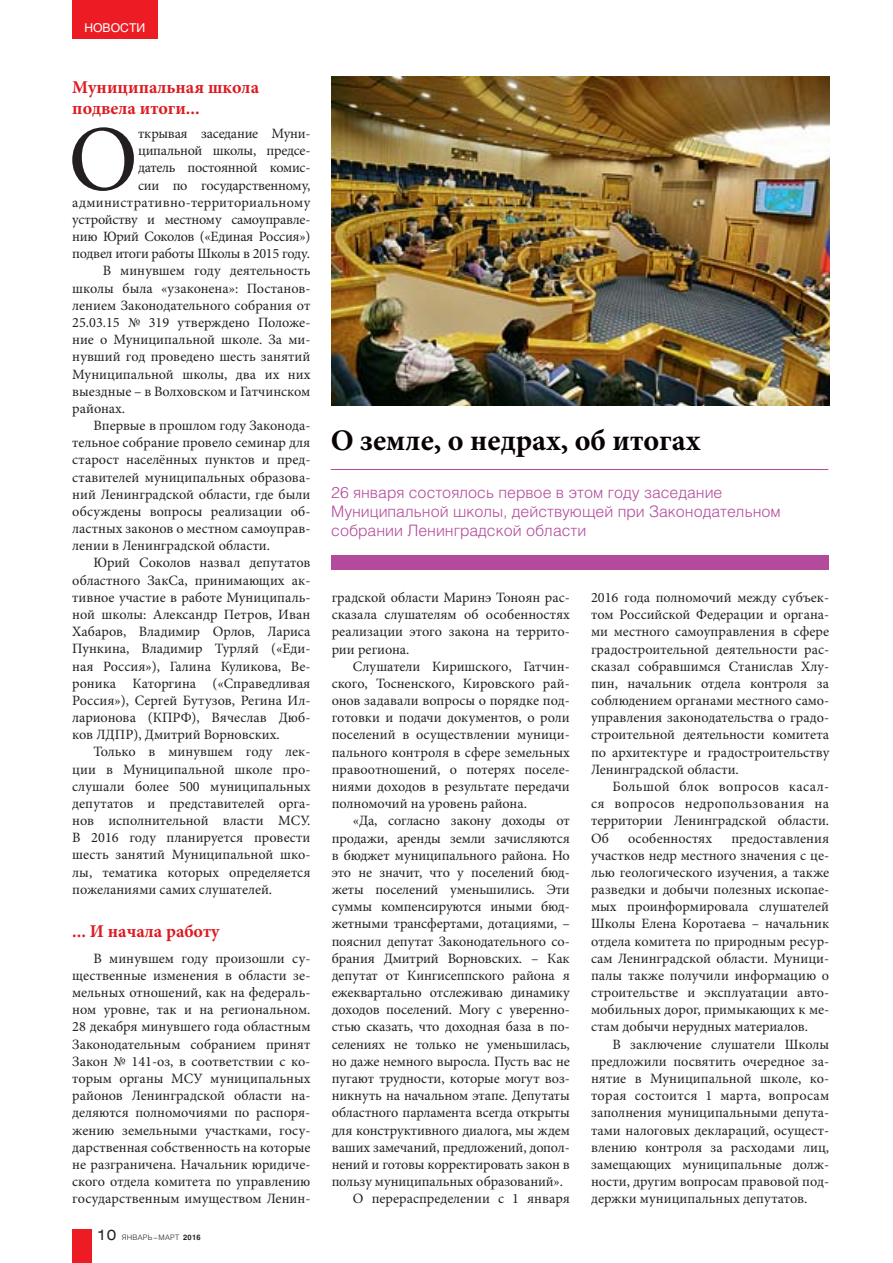
<style>
.page{position:relative;width:893px;height:1263px;background:#fff}
.page>*{position:absolute;margin:0;border:0;box-sizing:border-box;transform-origin:0 0}
.t1{font:93.45px "Minion Pro";color:#231f20}
.t2{font:700 30px "Minion Pro";color:#090204}
.t3{font:700 18px/21px "Minion Pro";color:#dd1a21}
.t4{font:300 15.75px/18.9px "Helios";color:#b34a9b}
.t5{font:14.25px/17.2px "Minion Pro";color:#231f20;text-align:justify}
.t6{font:14.25px "Minion Pro";letter-spacing:-.02em;color:#231f20}
.t7{font:14.25px "Minion Pro";letter-spacing:.02em;color:#231f20}
.t8{font:14.25px "Minion Pro";letter-spacing:-.025em;color:#231f20}
.t9{font:12px "Helios";color:#fff}
.t10{font:300 7.5px "Helios";letter-spacing:.03em;color:#231f20}
.s1{font-family:"Helios Ext";font-weight:400;font-size:14.25px}
.s2{font-weight:700}
</style>
<div class="page">
<div style="left:72px;top:1230px;width:19px;height:33px;background:#ed1c24"></div>
<div style="left:72px;top:0;width:85px;height:38px;background:#ed1c24"></div>
<div style="left:331px;top:555px;width:497px;height:15px;background:#b34a9b"></div>
<hr style="left:331px;top:469px;width:497px;height:1px;background:#b34a9b">
<img style="left:332px;top:77px;width:497px;height:328px">
<p class="t9" style="left:84px;top:21px;width:62px">НОВОСТИ</p>
<p class="t3" style="left:72px;top:76px;width:188px">Муниципальная школа подвела итоги...</p>
<h1 class="t1" style="left:68px;top:103px;width:71px">О</h1>
<p class="t6" style="left:138px;top:125px;width:174px">ткрывая заседание Муни-</p>
<p class="t6" style="left:138px;top:142px;width:174px">ципальной школы, предсе-</p>
<p class="t8" style="left:138px;top:159px;width:174px">датель постоянной комис-</p>
<p class="t6" style="left:138px;top:176px;width:174px">сии по государственному,</p>
<p class="t7" style="left:72px;top:193px;width:240px">административно-территориальному</p>
<p class="t6" style="left:72px;top:211px;width:240px">устройству и местному самоуправле-</p>
<p class="t6" style="left:72px;top:228px;width:240px">нию Юрий Соколов («Единая Россия»)</p>
<p class="t6" style="left:72px;top:245px;width:239px">подвел итоги работы Школы в 2015 году.</p>
<p class="t5" style="left:103px;top:262px;width:209px">В минувшем году деятельность</p>
<p class="t5" style="left:72px;top:279px;width:240px">школы была «узаконена»: Постанов-</p>
<p class="t5" style="left:72px;top:296px;width:240px">лением Законодательного собрания от</p>
<p class="t5" style="left:72px;top:313px;width:240px">25.03.15 № 319 утверждено Положе-</p>
<p class="t5" style="left:72px;top:331px;width:240px">ние о Муниципальной школе. За ми-</p>
<p class="t5" style="left:72px;top:348px;width:240px">нувший год проведено шесть занятий</p>
<p class="t5" style="left:72px;top:365px;width:240px">Муниципальной школы, два их них</p>
<p class="t5" style="left:72px;top:382px;width:240px">выездные – в Волховском и Гатчинском</p>
<p class="t5" style="left:72px;top:399px;width:54px">районах.</p>
<p class="t5" style="left:94px;top:416px;width:218px">Впервые в прошлом году Законода-</p>
<p class="t5" style="left:72px;top:434px;width:240px">тельное собрание провело семинар для</p>
<p class="t5" style="left:72px;top:451px;width:240px">старост населённых пунктов и пред-</p>
<p class="t5" style="left:72px;top:468px;width:240px">ставителей муниципальных образова-</p>
<p class="t5" style="left:72px;top:485px;width:240px">ний Ленинградской области, где были</p>
<p class="t5" style="left:72px;top:502px;width:240px">обсуждены вопросы реализации об-</p>
<p class="t5" style="left:72px;top:519px;width:240px">ластных законов о местном самоуправ-</p>
<p class="t5" style="left:72px;top:537px;width:199px">лении в Ленинградской области.</p>
<p class="t5" style="left:94px;top:554px;width:218px">Юрий Соколов назвал депутатов</p>
<p class="t5" style="left:72px;top:571px;width:240px">областного ЗакСа, принимающих ак-</p>
<p class="t5" style="left:72px;top:588px;width:240px">тивное участие в работе Муниципаль-</p>
<p class="t5" style="left:72px;top:605px;width:240px">ной школы: Александр Петров, Иван</p>
<p class="t5" style="left:72px;top:623px;width:240px">Хабаров, Владимир Орлов, Лариса</p>
<p class="t5" style="left:72px;top:640px;width:240px">Пункина, Владимир Турляй («Еди-</p>
<p class="t5" style="left:72px;top:657px;width:240px">ная Россия»), Галина Куликова, Ве-</p>
<p class="t5" style="left:72px;top:674px;width:240px">роника Каторгина («Справедливая</p>
<p class="t5" style="left:72px;top:691px;width:240px">Россия»), Сергей Бутузов, Регина Ил-</p>
<p class="t5" style="left:72px;top:708px;width:240px">ларионова (КПРФ), Вячеслав Дюб-</p>
<p class="t5" style="left:72px;top:726px;width:209px">ков ЛДПР), Дмитрий Ворновских.</p>
<p class="t5" style="left:94px;top:743px;width:218px">Только в минувшем году лек-</p>
<p class="t5" style="left:72px;top:760px;width:240px">ции в Муниципальной школе про-</p>
<p class="t5" style="left:72px;top:777px;width:240px">слушали более 500 муниципальных</p>
<p class="t5" style="left:72px;top:794px;width:240px">депутатов и представителей орга-</p>
<p class="t5" style="left:72px;top:811px;width:240px">нов исполнительной власти МСУ.</p>
<p class="t5" style="left:72px;top:829px;width:240px">В 2016 году планируется провести</p>
<p class="t5" style="left:72px;top:846px;width:240px">шесть занятий Муниципальной шко-</p>
<p class="t5" style="left:72px;top:863px;width:240px">лы, тематика которых определяется</p>
<p class="t5" style="left:72px;top:880px;width:201px">пожеланиями самих слушателей.</p>
<p class="t3" style="left:72px;top:920px;width:149px">... И начала работу</p>
<p class="t5" style="left:72px;top:949px;width:240px;text-indent:21px">В минувшем году произошли су&shy;щественные изменения в области зе&shy;мельных отношений, как на федераль&shy;ном уровне, так и на региональном.<br>28 декабря минувшего года областным Законодательным собранием принят Закон № 141-оз, в соответствии с ко&shy;торым органы МСУ муниципальных районов Ленинградской области на&shy;деляются полномочиями по распоря&shy;жению земельными участками, госу&shy;дарственная собственность на которые не разграничена. Начальник юридиче&shy;ского отдела комитета по управлению государственным имуществом Ленин-</p>
<p class="t10" style="left:97px;top:1233px;width:105px"><span class="s1">10</span> ЯНВАРЬ– МАРТ <span class="s2">2016</span></p>
<h2 class="t2" style="left:331px;top:422px;width:371px">О земле, о недрах, об итогах</h2>
<p class="t4" style="left:331px;top:483px;width:451px">26 января состоялось первое в этом году заседание<br>Муниципальной школы, действующей при Законодательном собрании Ленинградской области</p>
<p class="t5" style="left:332px;top:588px;width:240px">градской области Маринэ Тоноян рас&shy;сказала слушателям об особенностях реализации этого закона на террито&shy;рии региона.</p>
<p class="t5" style="left:332px;top:657px;width:240px;text-indent:21px">Слушатели Киришского, Гатчин&shy;ского, Тосненского, Кировского рай&shy;онов задавали вопросы о порядке под&shy;готовки и подачи документов, о роли поселений в осуществлении муници&shy;пального контроля в сфере земельных правоотношений, о потерях поселе&shy;ниями доходов в результате передачи полномочий на уровень района.</p>
<p class="t5" style="left:353px;top:812px;width:218px">«Да, согласно закону доходы от</p>
<p class="t5" style="left:332px;top:829px;width:240px">продажи, аренды земли зачисляются</p>
<p class="t5" style="left:332px;top:846px;width:240px">в бюджет муниципального района. Но</p>
<p class="t5" style="left:332px;top:863px;width:240px">это не значит, что у поселений бюд-</p>
<p class="t5" style="left:332px;top:880px;width:240px">жеты поселений уменьшились. Эти</p>
<p class="t5" style="left:332px;top:898px;width:240px">суммы компенсируются иными бюд-</p>
<p class="t5" style="left:332px;top:915px;width:240px">жетными трансфертами, дотациями, –</p>
<p class="t5" style="left:332px;top:932px;width:240px">пояснил депутат Законодательного со-</p>
<p class="t5" style="left:332px;top:949px;width:240px">брания Дмитрий Ворновских. – Как</p>
<p class="t5" style="left:332px;top:966px;width:240px">депутат от Кингисеппского района я</p>
<p class="t5" style="left:332px;top:983px;width:240px">ежеквартально отслеживаю динамику</p>
<p class="t5" style="left:332px;top:1001px;width:240px">доходов поселений. Могу с уверенно-</p>
<p class="t5" style="left:332px;top:1018px;width:240px">стью сказать, что доходная база в по-</p>
<p class="t5" style="left:332px;top:1035px;width:240px">селениях не только не уменьшилась,</p>
<p class="t5" style="left:332px;top:1052px;width:240px">но даже немного выросла. Пусть вас не</p>
<p class="t5" style="left:332px;top:1069px;width:240px">пугают трудности, которые могут воз-</p>
<p class="t5" style="left:332px;top:1086px;width:240px">никнуть на начальном этапе. Депутаты</p>
<p class="t5" style="left:332px;top:1104px;width:240px">областного парламента всегда открыты</p>
<p class="t5" style="left:332px;top:1121px;width:240px">для конструктивного диалога, мы ждем</p>
<p class="t5" style="left:332px;top:1138px;width:240px">ваших замечаний, предложений, допол-</p>
<p class="t5" style="left:332px;top:1155px;width:240px">нений и готовы корректировать закон в</p>
<p class="t5" style="left:332px;top:1172px;width:233px">пользу муниципальных образований».</p>
<p class="t5" style="left:353px;top:1190px;width:218px">О перераспределении с 1 января</p>
<p class="t5" style="left:591px;top:588px;width:240px">2016 года полномочий между субъек&shy;том Российской Федерации и органа&shy;ми местного самоуправления в сфере градостроительной деятельности рас&shy;сказал собравшимся Станислав Хлу&shy;пин, начальник отдела контроля за соблюдением органами местного само&shy;управления законодательства о градо&shy;строительной деятельности комитета по архитектуре и градостроительству Ленинградской области.</p>
<p class="t5" style="left:591px;top:777px;width:240px;text-indent:21px">Большой блок вопросов касал&shy;ся вопросов недропользования на территории Ленинградской области.<br>Об</p>
<p class="t5" style="left:628px;top:829px;width:85px">особенностях</p>
<p class="t5" style="left:591px;top:829px;width:240px;text-indent:140px">предоставления участков недр местного значения с це&shy;лью геологического изучения, а также разведки и добычи полезных ископае&shy;мых проинформировала слушателей Школы Елена Коротаева – начальник отдела комитета по природным ресур&shy;сам Ленинградской области. Муници&shy;палы также получили информацию о строительстве и эксплуатации авто&shy;мобильных дорог, примыкающих к ме&shy;стам добычи нерудных материалов.</p>
<p class="t5" style="left:591px;top:1035px;width:240px;text-indent:21px">В заключение слушатели Школы предложили посвятить очередное за&shy;нятие в Муниципальной школе, ко&shy;торая состоится 1 марта, вопросам заполнения муниципальными депута&shy;тами налоговых деклараций, осущест&shy;влению контроля за расходами лиц, замещающих муниципальные долж&shy;ности, другим вопросам правовой под&shy;держки муниципальных депутатов.</p>
</div>
